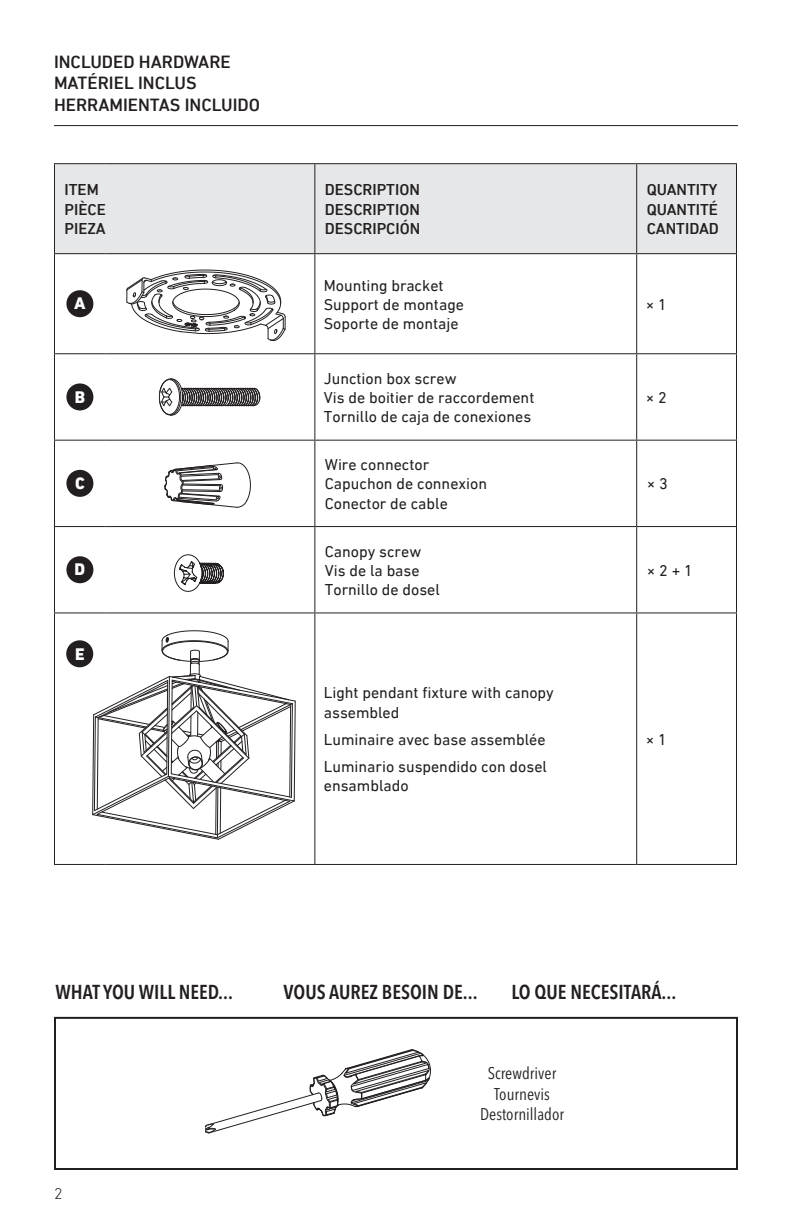
<style>
.page{position:relative;width:792px;height:1224px;background:#fff}
.page>*{position:absolute;margin:0;border:0;box-sizing:border-box;transform-origin:0 0}
.t1{font:600 condensed 20px "Avenir Next LT Pro";color:#231f20}
.t2{font:500 18px/21.6px "DIN Next LT Pro";color:#231f20}
.t3{font:800 17px "DIN Next LT Pro";color:#fff}
.t4{font:condensed 16.8px/20.2px "Avenir Next LT Pro";color:#231f20;text-align:center}
.t5{font:16px/19.2px "DIN Next LT Pro";color:#231f20}
.t6{font:500 16px/19.2px "DIN Next LT Pro";color:#231f20;text-align:justify}
.t7{font:300 16px "DIN Next LT Pro";color:#231f20}
</style>
<div class="page">
<div style="left:55px;top:164px;width:681px;height:89px;background:#e6e7e9"></div>
<hr style="left:314px;top:164px;width:1px;height:89px;background:#231f20">
<hr style="left:636px;top:164px;width:1px;height:89px;background:#231f20">
<hr style="left:54px;top:253px;width:51px;height:1px;background:#231f20">
<hr style="left:105px;top:253px;width:210px;height:1px;background:#231f20">
<hr style="left:315px;top:253px;width:322px;height:1px;background:#231f20">
<hr style="left:314px;top:254px;width:1px;height:99px;background:#231f20">
<hr style="left:637px;top:253px;width:100px;height:1px;background:#231f20">
<hr style="left:636px;top:254px;width:1px;height:99px;background:#231f20">
<hr style="left:54px;top:353px;width:51px;height:1px;background:#231f20">
<hr style="left:105px;top:353px;width:210px;height:1px;background:#231f20">
<hr style="left:315px;top:353px;width:322px;height:1px;background:#231f20">
<hr style="left:314px;top:354px;width:1px;height:86px;background:#231f20">
<hr style="left:637px;top:353px;width:100px;height:1px;background:#231f20">
<hr style="left:636px;top:354px;width:1px;height:86px;background:#231f20">
<hr style="left:54px;top:440px;width:51px;height:1px;background:#231f20">
<hr style="left:105px;top:440px;width:210px;height:1px;background:#231f20">
<hr style="left:315px;top:440px;width:322px;height:1px;background:#231f20">
<hr style="left:314px;top:441px;width:1px;height:85px;background:#231f20">
<hr style="left:637px;top:440px;width:100px;height:1px;background:#231f20">
<hr style="left:636px;top:441px;width:1px;height:85px;background:#231f20">
<hr style="left:54px;top:526px;width:51px;height:1px;background:#231f20">
<hr style="left:105px;top:526px;width:210px;height:1px;background:#231f20">
<hr style="left:315px;top:526px;width:322px;height:1px;background:#231f20">
<hr style="left:314px;top:527px;width:1px;height:85px;background:#231f20">
<hr style="left:637px;top:526px;width:100px;height:1px;background:#231f20">
<hr style="left:636px;top:527px;width:1px;height:85px;background:#231f20">
<hr style="left:54px;top:612px;width:51px;height:1px;background:#231f20">
<hr style="left:105px;top:612px;width:210px;height:1px;background:#231f20">
<hr style="left:315px;top:612px;width:322px;height:1px;background:#231f20">
<hr style="left:314px;top:613px;width:1px;height:251px;background:#231f20">
<hr style="left:637px;top:612px;width:100px;height:1px;background:#231f20">
<hr style="left:636px;top:613px;width:1px;height:251px;background:#231f20">
<hr style="left:54px;top:864px;width:51px;height:1px;background:#231f20">
<hr style="left:105px;top:864px;width:210px;height:1px;background:#231f20">
<hr style="left:315px;top:864px;width:322px;height:1px;background:#231f20">
<hr style="left:637px;top:864px;width:100px;height:1px;background:#231f20">
<hr style="left:54px;top:163px;width:51px;height:1px;background:#231f20">
<hr style="left:54px;top:164px;width:1px;height:89px;background:#231f20">
<hr style="left:105px;top:163px;width:210px;height:1px;background:#231f20">
<hr style="left:315px;top:163px;width:322px;height:1px;background:#231f20">
<hr style="left:637px;top:163px;width:100px;height:1px;background:#231f20">
<hr style="left:736px;top:164px;width:1px;height:89px;background:#231f20">
<hr style="left:54px;top:254px;width:1px;height:99px;background:#231f20">
<hr style="left:736px;top:254px;width:1px;height:99px;background:#231f20">
<hr style="left:54px;top:354px;width:1px;height:86px;background:#231f20">
<hr style="left:736px;top:354px;width:1px;height:86px;background:#231f20">
<hr style="left:54px;top:441px;width:1px;height:85px;background:#231f20">
<hr style="left:736px;top:441px;width:1px;height:85px;background:#231f20">
<hr style="left:54px;top:527px;width:1px;height:85px;background:#231f20">
<hr style="left:736px;top:527px;width:1px;height:85px;background:#231f20">
<hr style="left:54px;top:613px;width:1px;height:251px;background:#231f20">
<hr style="left:736px;top:613px;width:1px;height:251px;background:#231f20">
<div style="left:66px;top:290px;width:27px;height:27px;background:#231f20;border-radius:50%"></div>
<div style="left:66px;top:383px;width:27px;height:27px;background:#231f20;border-radius:50%"></div>
<div style="left:66px;top:470px;width:27px;height:27px;background:#231f20;border-radius:50%"></div>
<div style="left:66px;top:556px;width:27px;height:27px;background:#231f20;border-radius:50%"></div>
<div style="left:66px;top:640px;width:27px;height:27px;background:#231f20;border-radius:50%"></div>
<svg style="left:126px;top:269px;width:160px;height:72px"></svg>
<svg style="left:174px;top:554px;width:50px;height:38px"></svg>
<svg style="left:159px;top:379px;width:101px;height:37px"></svg>
<svg style="left:164px;top:463px;width:87px;height:45px"></svg>
<svg style="left:205px;top:1049px;width:226px;height:85px"></svg>
<div style="left:54px;top:1017px;width:684px;height:153px;border:2px solid #231f20"></div>
<svg style="left:92px;top:630px;width:204px;height:210px"></svg>
<hr style="left:54px;top:125px;width:684px;height:1px;background:#231f20">
<p class="t2" style="left:54px;top:50px;width:208px">INCLUDED HARDWARE<br>MATÉRIEL INCLUS<br>HERRAMIENTAS INCLUIDO</p>
<p class="t6" style="left:64px;top:180px;width:43px;text-align:left">ITEM<br>PIÈCE<br>PIEZA</p>
<p class="t6" style="left:325px;top:180px;width:97px">DESCRIPTION DESCRIPTION DESCRIPCIÓN</p>
<p class="t6" style="left:647px;top:180px;width:74px">QUANTITY QUANTITÉ CANTIDAD</p>
<p class="t3" style="left:74px;top:294px;width:13px">A</p>
<p class="t5" style="left:324px;top:275px;width:142px">Mounting bracket<br>Support de montage<br>Soporte de montaje</p>
<p class="t5" style="left:646px;top:294px;width:23px">× 1</p>
<p class="t3" style="left:75px;top:387px;width:12px">B</p>
<p class="t5" style="left:324px;top:369px;width:212px">Junction box screw<br>Vis de boitier de raccordement<br>Tornillo de caja de conexiones</p>
<p class="t5" style="left:646px;top:388px;width:23px">× 2</p>
<p class="t3" style="left:75px;top:473px;width:11px">C</p>
<p class="t5" style="left:325px;top:455px;width:164px">Wire connector<br>Capuchon de connexion<br>Conector de cable</p>
<p class="t5" style="left:647px;top:474px;width:23px">× 3</p>
<p class="t3" style="left:75px;top:560px;width:12px">D</p>
<p class="t5" style="left:325px;top:541px;width:116px">Canopy screw<br>Vis de la base<br>Tornillo de dosel</p>
<p class="t5" style="left:647px;top:561px;width:48px">× 2 + 1</p>
<p class="t3" style="left:75px;top:644px;width:11px">E</p>
<p class="t5" style="left:324px;top:683px;width:231px">Light pendant fixture with canopy assembled</p>
<p class="t5" style="left:324px;top:725px;width:225px;line-height:27.2px">Luminaire avec base assemblée<br>Luminario suspendido con dosel</p>
<p class="t5" style="left:324px;top:776px;width:86px">ensamblado</p>
<p class="t5" style="left:646px;top:729px;width:23px">× 1</p>
<p class="t1" style="left:56px;top:979px;width:179px">WHAT YOU WILL NEED...</p>
<p class="t1" style="left:284px;top:979px;width:196px">VOUS AUREZ BESOIN DE...</p>
<p class="t1" style="left:512px;top:979px;width:166px">LO QUE NECESITARÁ...</p>
<p class="t7" style="left:54px;top:1184px;width:10px">2</p>
<p class="t4" style="left:480px;top:1063px;width:85px">Screwdriver<br>Tournevis<br>Destornillador</p>
</div>
